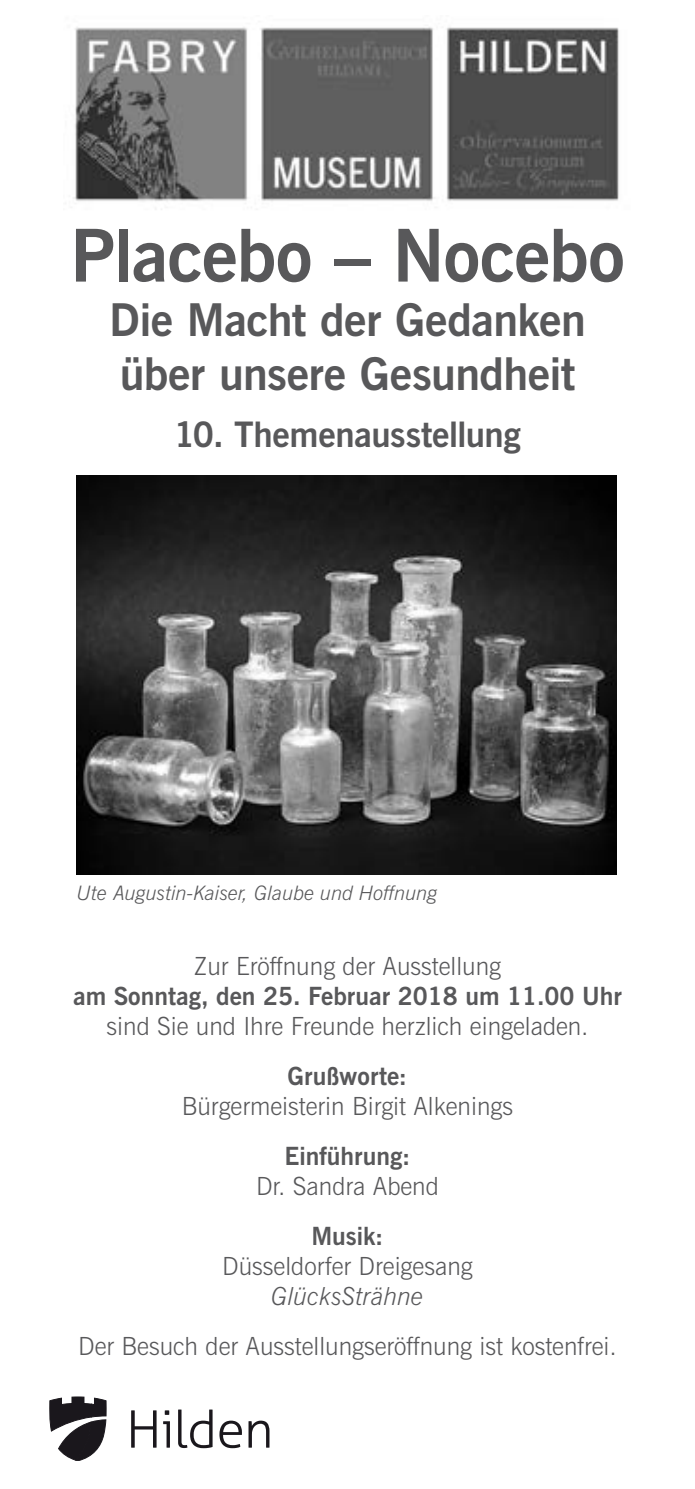
<style>
.page{position:relative;width:695px;height:1489px;background:#fff}
.page>*{position:absolute;margin:0;border:0;box-sizing:border-box;transform-origin:0 0}
.t1{font:700 72.5px "News Gothic BT";letter-spacing:-.01em;color:#58585a}
.t2{font:700 45px/54px "News Gothic BT";letter-spacing:-.01em;color:#58585a}
.t3{font:700 35px "News Gothic BT";letter-spacing:-.01em;color:#58585a}
.t4{font:300 25px "News Gothic BT";color:#58585a}
.t5{font:700 25px "News Gothic BT";color:#58585a}
.t6{font:italic 300 25px "News Gothic BT";color:#58585a}
.t7{font:italic 300 20px "News Gothic BT";color:#58585a}
</style>
<div class="page">
<svg style="left:131px;top:1409px;width:138px;height:38px"></svg>
<svg style="left:50px;top:1396px;width:56px;height:64px"></svg>
<img style="left:73px;top:27px;width:546px;height:182px">
<img style="left:77px;top:475px;width:539px;height:399px">
<h1 class="t1" style="left:70px;top:211px;width:556px">Placebo – Nocebo</h1>
<h2 class="t2" style="left:109px;top:292px;width:478px">Die Macht der Gedanken über unsere Gesundheit</h2>
<h3 class="t3" style="left:174px;top:413px;width:348px">10. Themenausstellung</h3>
<p class="t7" style="left:77px;top:880px;width:362px">Ute Augustin-Kaiser, Glaube und Hoffnung</p>
<p class="t4" style="left:194px;top:950px;width:309px">Zur Eröffnung der Ausstellung</p>
<p class="t5" style="left:73px;top:980px;width:550px">am Sonntag, den 25. Februar 2018 um 11.00 Uhr</p>
<p class="t4" style="left:107px;top:1010px;width:483px">sind Sie und Ihre Freunde herzlich eingeladen.</p>
<p class="t5" style="left:287px;top:1060px;width:121px">Grußworte:</p>
<p class="t4" style="left:182px;top:1090px;width:333px">Bürgermeisterin Birgit Alkenings</p>
<p class="t5" style="left:284px;top:1140px;width:127px">Einführung:</p>
<p class="t4" style="left:256px;top:1170px;width:184px">Dr. Sandra Abend</p>
<p class="t5" style="left:311px;top:1220px;width:74px">Musik:</p>
<p class="t4" style="left:222px;top:1250px;width:252px">Düsseldorfer Dreigesang</p>
<p class="t6" style="left:271px;top:1280px;width:153px">GlücksSträhne</p>
<p class="t4" style="left:78px;top:1330px;width:540px">Der Besuch der Ausstellungseröffnung ist kostenfrei.</p>
</div>
